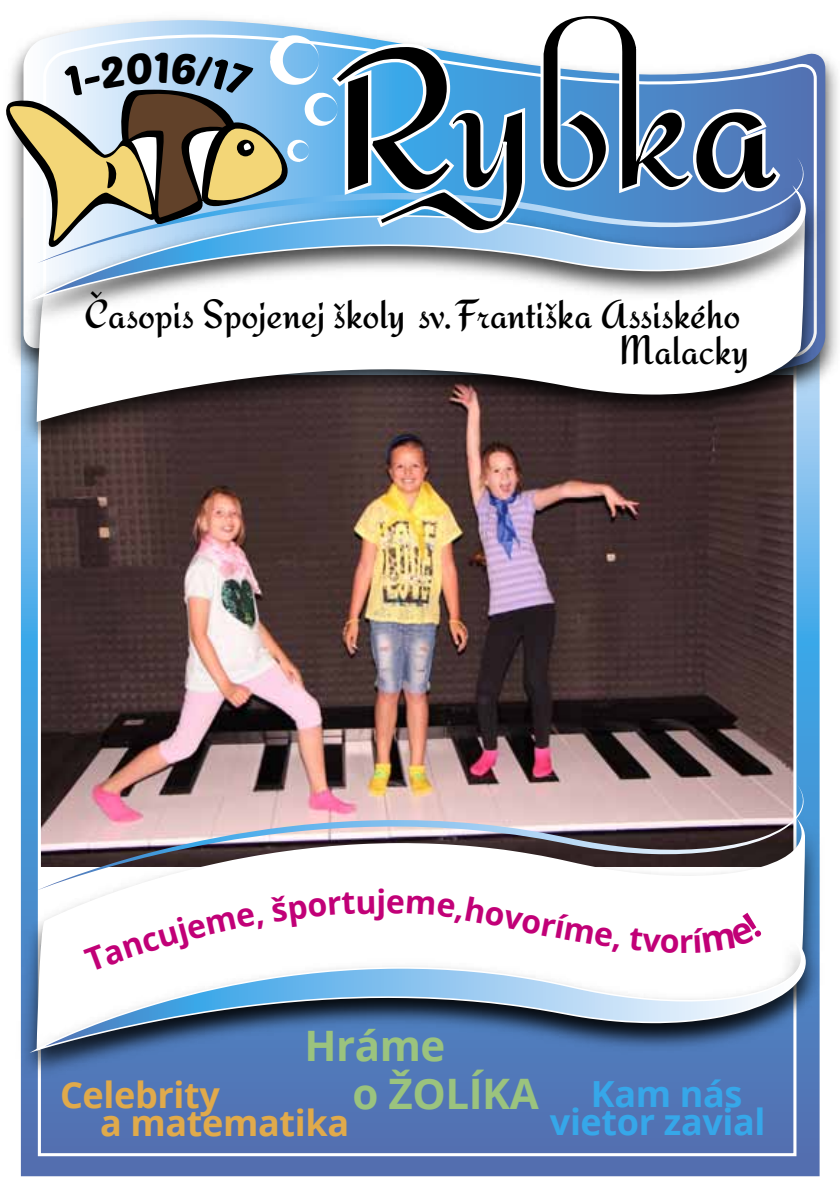
<style>
.page{position:relative;width:840px;height:1191px;background:#fff}
.page>*{position:absolute;margin:0;border:0;box-sizing:border-box;transform-origin:0 0}
.t1{font:700 42px "Open Sans";letter-spacing:-.01em;color:#9bc37e}
.t2{font:42px "Poetsen One";color:#000}
.t3{font:40.4px/36.2px "Redressed";letter-spacing:-.005em;color:#000;text-align:right}
.t4{font:700 36px "Open Sans";letter-spacing:-.01em;color:#e0aa4b}
.t5{font:700 36px/28px "Open Sans";letter-spacing:-.01em;color:#36a7e9;text-align:center}
.t6{font:700 32px "Open Sans";color:#c10077}
</style>
<div class="page">
<img style="left:21px;top:456px;width:798px;height:720px">
<svg style="left:51px;top:18px;width:766px;height:155px"></svg>
<img style="left:13px;top:336px;width:815px;height:120px">
<svg style="left:37px;top:336px;width:767px;height:86px"></svg>
<img style="left:11px;top:173px;width:818px;height:163px">
<svg style="left:35px;top:191px;width:771px;height:108px"></svg>
<svg style="left:538px;top:16px;width:241px;height:179px"></svg>
<img style="left:20px;top:806px;width:800px;height:118px">
<svg style="left:37px;top:818px;width:767px;height:106px"></svg>
<svg style="left:37px;top:784px;width:766px;height:106px"></svg>
<img style="left:20px;top:924px;width:800px;height:163px">
<svg style="left:35px;top:943px;width:771px;height:108px"></svg>
<svg style="left:6px;top:35px;width:520px;height:212px"></svg>
<svg style="left:83px;top:907px;width:181px;height:65px"></svg>
<svg style="left:271px;top:892px;width:103px;height:35px"></svg>
<svg style="left:387px;top:895px;width:74px;height:28px"></svg>
<svg style="left:564px;top:922px;width:54px;height:30px"></svg>
<svg style="left:628px;top:912px;width:133px;height:41px"></svg>
<p class="t2" style="left:154px;top:41px;width:18px">1</p>
<p class="t3" style="left:84px;top:291px;width:665px">Časopis Spojenej školy sv.Františka Assiského<br>Malacky</p>
<p class="t6" style="left:376px;top:879px;width:11px">j</p>
<p class="t6" style="left:469px;top:886px;width:103px;rotate:11deg">hovorí</p>
<p class="t1" style="left:304px;top:1015px;width:142px">Hráme</p>
<p class="t1" style="left:352px;top:1063px;width:188px">o ŽOLÍKA</p>
<p class="t4" style="left:60px;top:1070px;width:161px">Celebrity</p>
<p class="t4" style="left:100px;top:1098px;width:250px">a matematika</p>
<p class="t5" style="left:549px;top:1079px;width:217px">Kam nás vietor zavial</p>
</div>
